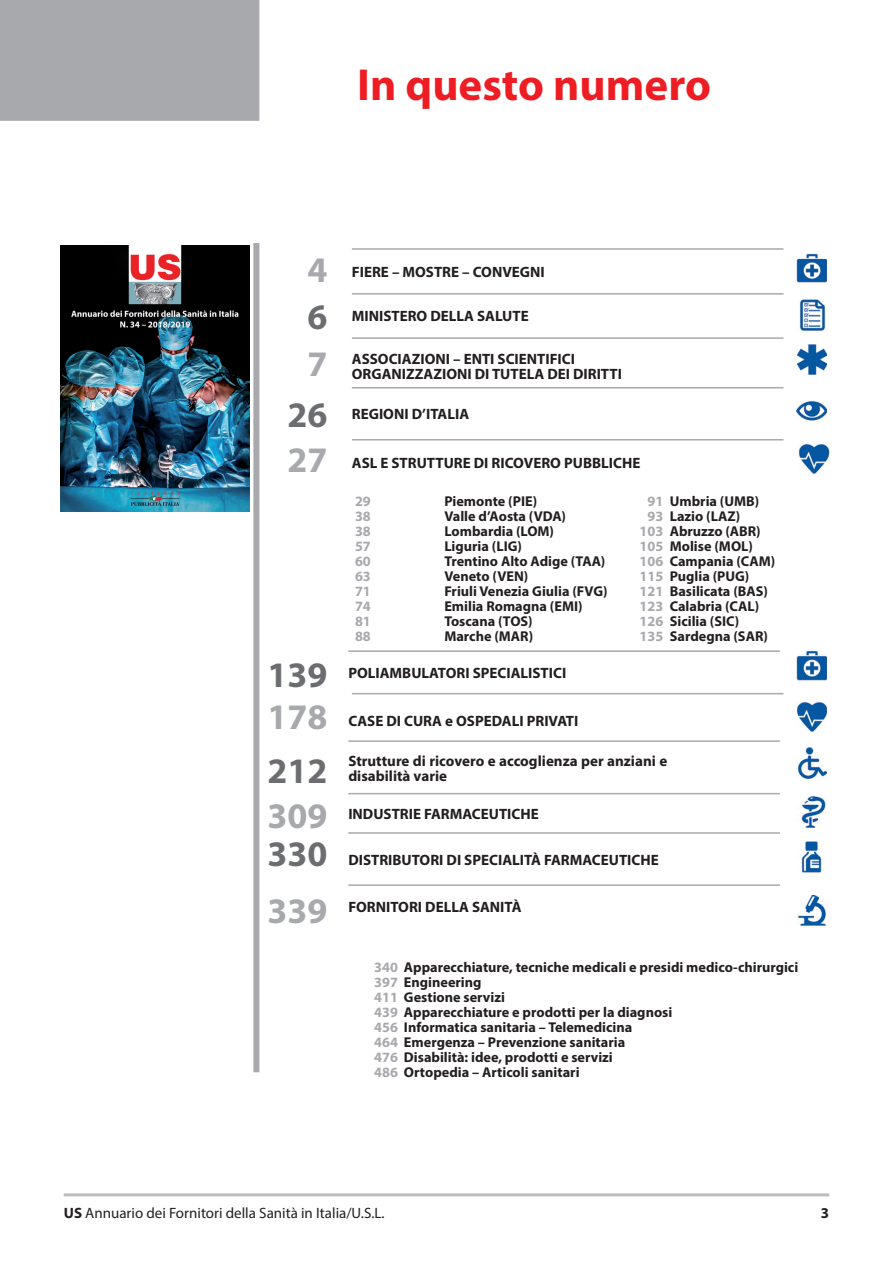
<style>
.page{position:relative;width:893px;height:1263px;background:#fff}
.page>*{position:absolute;margin:0;border:0;box-sizing:border-box;transform-origin:0 0}
.Primo_paragrafo{font:700 45px "Myriad Pro";color:#ee1d23}
.Primo_paragrafo-2{font:700 36px "Myriad Pro";color:#a8a9ad}
.Primo_paragrafo-3{font:700 36px "Myriad Pro";color:#6c6d70}
.Primo_paragrafo-4{font:700 15px/15px "Myriad Pro";color:#231f20}
.t1{font:15px "Myriad Pro";color:#231f20}
.Primo_paragrafo-5{font:700 14.25px "Myriad Pro";color:#231f20}
.Primo_paragrafo-6{font:700 14.25px "Myriad Pro";color:#a8a9ad}
.s1{color:#a8a9ad}
.s2{font-weight:700}
</style>
<div class="page">
<hr style="left:64px;top:1193px;width:765px;height:3px;background:#bcbdc0">
<img style="left:799px;top:299px;width:28px;height:31px">
<img style="left:801px;top:842px;width:21px;height:30px">
<img style="left:801px;top:796px;width:25px;height:31px">
<img style="left:796px;top:344px;width:31px;height:31px">
<img style="left:796px;top:895px;width:30px;height:31px">
<img style="left:796px;top:401px;width:31px;height:20px">
<img style="left:796px;top:253px;width:31px;height:30px">
<img style="left:796px;top:651px;width:31px;height:30px">
<img style="left:797px;top:702px;width:30px;height:30px">
<img style="left:796px;top:747px;width:31px;height:31px">
<hr style="left:352px;top:248px;width:431px;height:2px;background:#a8a9ad">
<hr style="left:352px;top:293px;width:431px;height:2px;background:#a8a9ad">
<hr style="left:352px;top:337px;width:431px;height:2px;background:#a8a9ad">
<hr style="left:352px;top:387px;width:431px;height:1px;background:#a8a9ad">
<hr style="left:352px;top:439px;width:431px;height:1px;background:#a8a9ad">
<hr style="left:348px;top:650px;width:432px;height:2px;background:#a8a9ad">
<hr style="left:352px;top:693px;width:431px;height:1px;background:#a8a9ad">
<hr style="left:348px;top:740px;width:432px;height:2px;background:#a8a9ad">
<hr style="left:348px;top:793px;width:432px;height:1px;background:#a8a9ad">
<hr style="left:348px;top:832px;width:432px;height:2px;background:#a8a9ad">
<hr style="left:348px;top:884px;width:432px;height:2px;background:#a8a9ad">
<div style="left:253px;top:243px;width:6px;height:829px;background:#a8a9ad"></div>
<div style="left:1px;top:1px;width:258px;height:119px;background:#a8a9ad"></div>
<div style="left:0;top:0;width:259px;height:121px;border:2px solid #a8a9ad"></div>
<img style="left:799px;top:444px;width:30px;height:30px">
<img style="left:61px;top:246px;width:189px;height:266px">
<p class="Primo_paragrafo" style="left:357px;top:55px;width:355px">In questo numero</p>
<p class="Primo_paragrafo-2" style="left:307px;top:247px;width:21px">4</p>
<p class="Primo_paragrafo-3" style="left:307px;top:293px;width:21px">6</p>
<p class="Primo_paragrafo-2" style="left:307px;top:340px;width:21px">7</p>
<p class="Primo_paragrafo-3" style="left:287px;top:391px;width:41px">26</p>
<p class="Primo_paragrafo-2" style="left:287px;top:436px;width:41px">27</p>
<p class="Primo_paragrafo-3" style="left:267px;top:651px;width:61px">139</p>
<p class="Primo_paragrafo-2" style="left:267px;top:693px;width:61px">178</p>
<p class="Primo_paragrafo-3" style="left:267px;top:748px;width:61px">212</p>
<p class="Primo_paragrafo-2" style="left:267px;top:792px;width:61px">309</p>
<p class="Primo_paragrafo-3" style="left:267px;top:831px;width:61px">330</p>
<p class="Primo_paragrafo-2" style="left:267px;top:887px;width:61px">339</p>
<p class="Primo_paragrafo-4" style="left:352px;top:264px;width:194px">FIERE – MOSTRE – CONVEGNI</p>
<p class="Primo_paragrafo-4" style="left:352px;top:308px;width:178px">MINISTERO DELLA SALUTE</p>
<p class="Primo_paragrafo-4" style="left:352px;top:351px;width:225px">ASSOCIAZIONI – ENTI SCIENTIFICI</p>
<p class="Primo_paragrafo-4" style="left:352px;top:366px;width:272px">ORGANIZZAZIONI DI TUTELA DEI DIRITTI</p>
<p class="Primo_paragrafo-4" style="left:352px;top:406px;width:119px">REGIONI D’ITALIA</p>
<p class="Primo_paragrafo-4" style="left:352px;top:455px;width:290px">ASL E STRUTTURE DI RICOVERO PUBBLICHE</p>
<p class="Primo_paragrafo-6" style="left:355px;top:492px;width:17px">29</p>
<p class="Primo_paragrafo-5" style="left:444px;top:492px;width:94px">Piemonte (PIE)</p>
<p class="Primo_paragrafo-5" style="left:647px;top:492px;width:113px"><span class="s1">91</span> Umbria (UMB)</p>
<p class="Primo_paragrafo-6" style="left:355px;top:507px;width:17px">38</p>
<p class="Primo_paragrafo-5" style="left:444px;top:507px;width:123px">Valle d’Aosta (VDA)</p>
<p class="Primo_paragrafo-5" style="left:647px;top:507px;width:94px"><span class="s1">93</span> Lazio (LAZ)</p>
<p class="Primo_paragrafo-6" style="left:355px;top:522px;width:17px">38</p>
<p class="Primo_paragrafo-5" style="left:444px;top:522px;width:111px">Lombardia (LOM)</p>
<p class="Primo_paragrafo-5" style="left:640px;top:522px;width:123px"><span class="s1">103</span> Abruzzo (ABR)</p>
<p class="Primo_paragrafo-6" style="left:355px;top:537px;width:17px">57</p>
<p class="Primo_paragrafo-5" style="left:444px;top:537px;width:79px">Liguria (LIG)</p>
<p class="Primo_paragrafo-5" style="left:640px;top:537px;width:115px"><span class="s1">105</span> Molise (MOL)</p>
<p class="Primo_paragrafo-6" style="left:355px;top:552px;width:17px">60</p>
<p class="Primo_paragrafo-5" style="left:444px;top:552px;width:162px">Trentino Alto Adige (TAA)</p>
<p class="Primo_paragrafo-5" style="left:640px;top:552px;width:137px"><span class="s1">106</span> Campania (CAM)</p>
<p class="Primo_paragrafo-6" style="left:355px;top:567px;width:17px">63</p>
<p class="Primo_paragrafo-5" style="left:444px;top:567px;width:85px">Veneto (VEN)</p>
<p class="Primo_paragrafo-5" style="left:640px;top:567px;width:111px"><span class="s1">115</span> Puglia (PUG)</p>
<p class="Primo_paragrafo-6" style="left:355px;top:582px;width:17px">71</p>
<p class="Primo_paragrafo-5" style="left:444px;top:582px;width:165px">Friuli Venezia Giulia (FVG)</p>
<p class="Primo_paragrafo-5" style="left:640px;top:582px;width:130px"><span class="s1">121</span> Basilicata (BAS)</p>
<p class="Primo_paragrafo-6" style="left:355px;top:597px;width:17px">74</p>
<p class="Primo_paragrafo-5" style="left:444px;top:597px;width:140px">Emilia Romagna (EMI)</p>
<p class="Primo_paragrafo-5" style="left:640px;top:597px;width:121px"><span class="s1">123</span> Calabria (CAL)</p>
<p class="Primo_paragrafo-6" style="left:355px;top:612px;width:17px">81</p>
<p class="Primo_paragrafo-5" style="left:444px;top:612px;width:90px">Toscana (TOS)</p>
<p class="Primo_paragrafo-5" style="left:640px;top:612px;width:101px"><span class="s1">126</span> Sicilia (SIC)</p>
<p class="Primo_paragrafo-6" style="left:355px;top:627px;width:17px">88</p>
<p class="Primo_paragrafo-5" style="left:444px;top:627px;width:90px">Marche (MAR)</p>
<p class="Primo_paragrafo-5" style="left:640px;top:627px;width:130px"><span class="s1">135</span> Sardegna (SAR)</p>
<p class="Primo_paragrafo-4" style="left:348px;top:665px;width:219px">POLIAMBULATORI SPECIALISTICI</p>
<p class="Primo_paragrafo-4" style="left:348px;top:713px;width:232px">CASE DI CURA e OSPEDALI PRIVATI</p>
<p class="Primo_paragrafo-4" style="left:348px;top:753px;width:320px">Strutture di ricovero e accoglienza per anziani e disabilità varie</p>
<p class="Primo_paragrafo-4" style="left:348px;top:806px;width:192px">INDUSTRIE FARMACEUTICHE</p>
<p class="Primo_paragrafo-4" style="left:348px;top:852px;width:312px">DISTRIBUTORI DI SPECIALITÀ FARMACEUTICHE</p>
<p class="Primo_paragrafo-4" style="left:348px;top:899px;width:175px">FORNITORI DELLA SANITÀ</p>
<p class="Primo_paragrafo-5" style="left:374px;top:957px;width:425px"><span class="s1">340</span> Apparecchiature, tecniche medicali e presidi medico-chirurgici</p>
<p class="Primo_paragrafo-5" style="left:374px;top:972px;width:109px"><span class="s1">397</span> Engineering</p>
<p class="Primo_paragrafo-5" style="left:374px;top:987px;width:132px"><span class="s1">411</span> Gestione servizi</p>
<p class="Primo_paragrafo-5" style="left:374px;top:1002px;width:300px"><span class="s1">439</span> Apparecchiature e prodotti per la diagnosi</p>
<p class="Primo_paragrafo-5" style="left:374px;top:1017px;width:260px"><span class="s1">456</span> Informatica sanitaria – Telemedicina</p>
<p class="Primo_paragrafo-5" style="left:374px;top:1032px;width:252px"><span class="s1">464</span> Emergenza – Prevenzione sanitaria</p>
<p class="Primo_paragrafo-5" style="left:374px;top:1047px;width:240px"><span class="s1">476</span> Disabilità: idee, prodotti e servizi</p>
<p class="Primo_paragrafo-5" style="left:374px;top:1062px;width:207px"><span class="s1">486</span> Ortopedia – Articoli sanitari</p>
<p class="t1" style="left:64px;top:1204px;width:322px"><span class="s2">US</span> Annuario dei Fornitori della Sanità in Italia/U.S.L.</p>
<p class="Primo_paragrafo-4" style="left:821px;top:1205px;width:10px">3</p>
</div>
